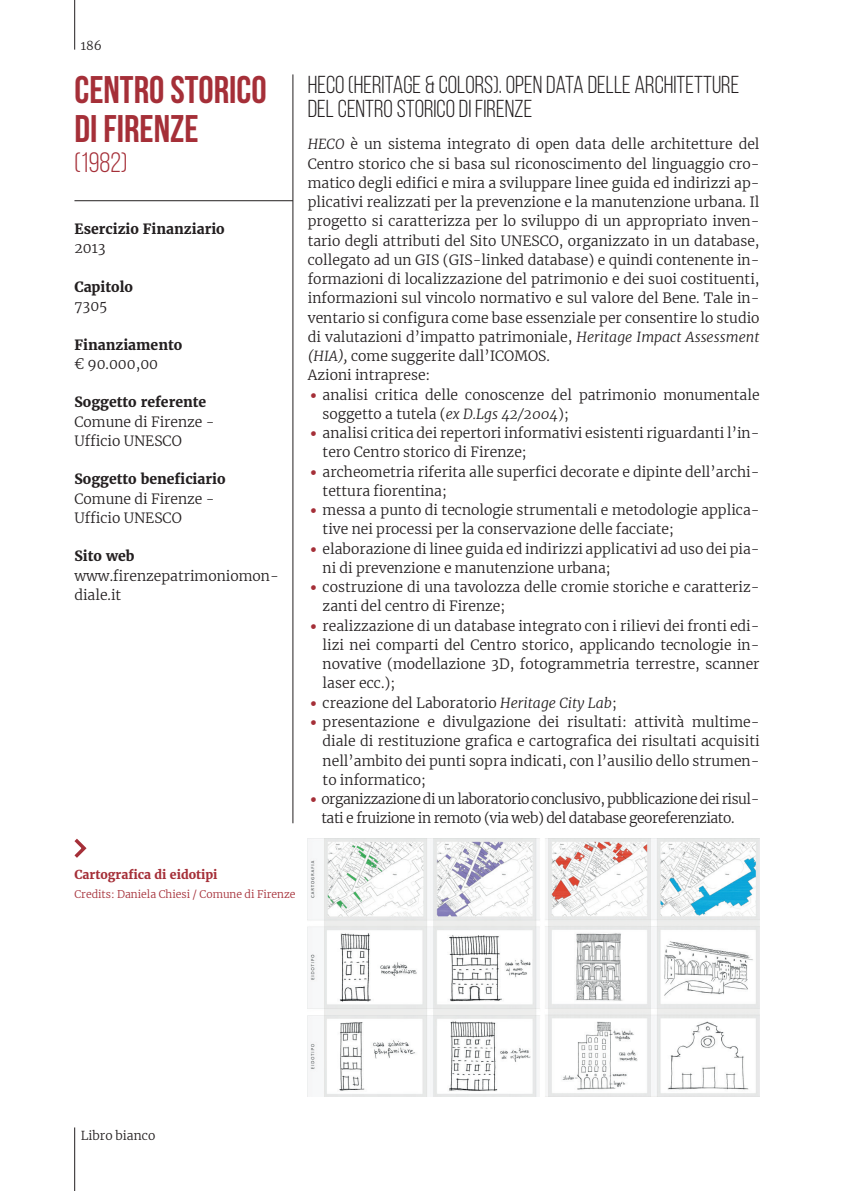
<style>
.page{position:relative;width:844px;height:1191px;background:#fff}
.page>*{position:absolute;margin:0;border:0;box-sizing:border-box;transform-origin:0 0}
.t1{font:700 38.5px/38.5px "Bebas Neue";color:#a52f38}
.t2{font:28px "Bebas Neue";color:#a52f38}
.t3{font:24.5px/24.5px "Bebas Neue";color:#231f20}
.t4{font:300 14px/19.2px "Merriweather";color:#231f20}
.t5{font:300 14px/19.2px "Merriweather";letter-spacing:-.03em;color:#231f20}
.t6{font:700 14px "Merriweather";color:#231f20}
.t7{font:700 12.25px "Merriweather";color:#a52f38}
.t8{font:300 12.25px "Merriweather";color:#231f20}
.t9{font:300 10.5px "Merriweather";color:#a52f38}
.s1{font-style:italic}
.s2{font-size:28px;color:#a52f38}
</style>
<div class="page">
<hr style="left:74px;top:0;width:1px;height:50px;background:#231f20">
<hr style="left:74px;top:1127px;width:1px;height:64px;background:#231f20">
<svg style="left:74px;top:838px;width:13px;height:20px"></svg>
<hr style="left:74px;top:200px;width:219px;height:1px;background:#231f20">
<hr style="left:292px;top:74px;width:1px;height:749px;background:#231f20">
<img style="left:308px;top:838px;width:451px;height:258px">
<p class="t8" style="left:81px;top:37px;width:22px">186</p>
<h1 class="t1" style="left:74px;top:70px;width:194px">CENTRO STORICO<br>DI FIRENZE</h1>
<h2 class="t2" style="left:74px;top:147px;width:54px">(1982)</h2>
<p class="t6" style="left:74px;top:220px;width:152px">Esercizio Finanziario</p>
<p class="t4" style="left:74px;top:238px;width:32px">2013</p>
<p class="t6" style="left:74px;top:278px;width:60px">Capitolo</p>
<p class="t4" style="left:74px;top:296px;width:34px">7305</p>
<p class="t6" style="left:74px;top:336px;width:109px">Finanziamento</p>
<p class="t4" style="left:74px;top:354px;width:85px">€ 90.000,00</p>
<p class="t6" style="left:74px;top:393px;width:133px">Soggetto referente</p>
<p class="t4" style="left:74px;top:411px;width:142px">Comune di Firenze -<br>Ufficio UNESCO</p>
<p class="t6" style="left:74px;top:470px;width:153px">Soggetto beneficiario</p>
<p class="t4" style="left:74px;top:488px;width:142px">Comune di Firenze -<br>Ufficio UNESCO</p>
<p class="t6" style="left:74px;top:547px;width:61px">Sito web</p>
<p class="t4" style="left:74px;top:565px;width:206px">www.firenzepatrimoniomon&shy;diale.it</p>
<h3 class="t3" style="left:308px;top:72px;width:433px">HECO (HERITAGE &amp; COLORS). OPEN DATA DELLE ARCHITETTURE<br>DEL CENTRO STORICO DI FIRENZE</h3>
<p class="t4" style="left:308px;top:134px;width:453px"><span class="s1">HECO</span> è un sistema integrato di open data delle architetture del Centro storico che si basa sul riconoscimento del linguaggio cro&shy;matico degli edifici e mira a sviluppare linee guida ed indirizzi ap&shy;plicativi realizzati per la prevenzione e la manutenzione urbana. Il progetto si caratterizza per lo sviluppo di un appropriato inven&shy;tario degli attributi del Sito UNESCO, organizzato in un database, collegato ad un GIS (GIS-linked database) e quindi contenente in&shy;formazioni di localizzazione del patrimonio e dei suoi costituenti, informazioni sul vincolo normativo e sul valore del Bene. Tale in&shy;ventario si configura come base essenziale per consentire lo studio di valutazioni d’impatto patrimoniale, <span class="s1">Heritage Impact Assessment (HIA),</span> come suggerite dall’ICOMOS.<br>Azioni intraprese:</p>
<p class="t4" style="left:322px;top:384px;width:438px;text-indent:-15px"><span class="s2">•</span> analisi critica delle conoscenze del patrimonio monumentale soggetto a tutela (<span class="s1">ex D.Lgs 42/2004</span>);</p>
<p class="t4" style="left:322px;top:423px;width:438px;text-indent:-15px"><span class="s2">•</span> analisi critica dei repertori informativi esistenti riguardanti l’in&shy;tero Centro storico di Firenze;</p>
<p class="t4" style="left:322px;top:461px;width:438px;text-indent:-15px"><span class="s2">•</span> archeometria riferita alle superfici decorate e dipinte dell’archi&shy;tettura fiorentina;</p>
<p class="t4" style="left:322px;top:500px;width:438px;text-indent:-15px"><span class="s2">•</span> messa a punto di tecnologie strumentali e metodologie applica&shy;tive nei processi per la conservazione delle facciate;</p>
<p class="t4" style="left:322px;top:538px;width:438px;text-indent:-15px"><span class="s2">•</span> elaborazione di linee guida ed indirizzi applicativi ad uso dei pia&shy;ni di prevenzione e manutenzione urbana;</p>
<p class="t4" style="left:322px;top:577px;width:438px;text-indent:-15px"><span class="s2">•</span> costruzione di una tavolozza delle cromie storiche e caratteriz&shy;zanti del centro di Firenze;</p>
<p class="t4" style="left:322px;top:615px;width:438px;text-align:justify;text-indent:-15px"><span class="s2">•</span> realizzazione di un database integrato con i rilievi dei fronti edi&shy;lizi nei comparti del Centro storico, applicando tecnologie in&shy;novative (modellazione 3D, fotogrammetria terrestre, scanner laser ecc.);</p>
<p class="t4" style="left:308px;top:692px;width:310px"><span class="s2">•</span> creazione del Laboratorio <span class="s1">Heritage City Lab</span>;</p>
<p class="t4" style="left:322px;top:712px;width:438px;text-align:justify;text-indent:-15px"><span class="s2">•</span> presentazione e divulgazione dei risultati: attività multime&shy;diale di restituzione grafica e cartografica dei risultati acquisiti nell’ambito dei punti sopra indicati, con l’ausilio dello strumen&shy;to informatico;</p>
<p class="t5" style="left:321px;top:789px;width:439px;text-indent:-14px"><span class="s2">•</span> organizzazione di un laboratorio conclusivo, pubblicazione dei risul&shy;tati e fruizione in remoto (via web) del database georeferenziato.</p>
<p class="t7" style="left:74px;top:867px;width:145px">Cartografica di eidotipi</p>
<p class="t9" style="left:74px;top:887px;width:223px">Credits: Daniela Chiesi / Comune di Firenze</p>
<p class="t8" style="left:81px;top:1126px;width:76px">Libro bianco</p>
</div>
